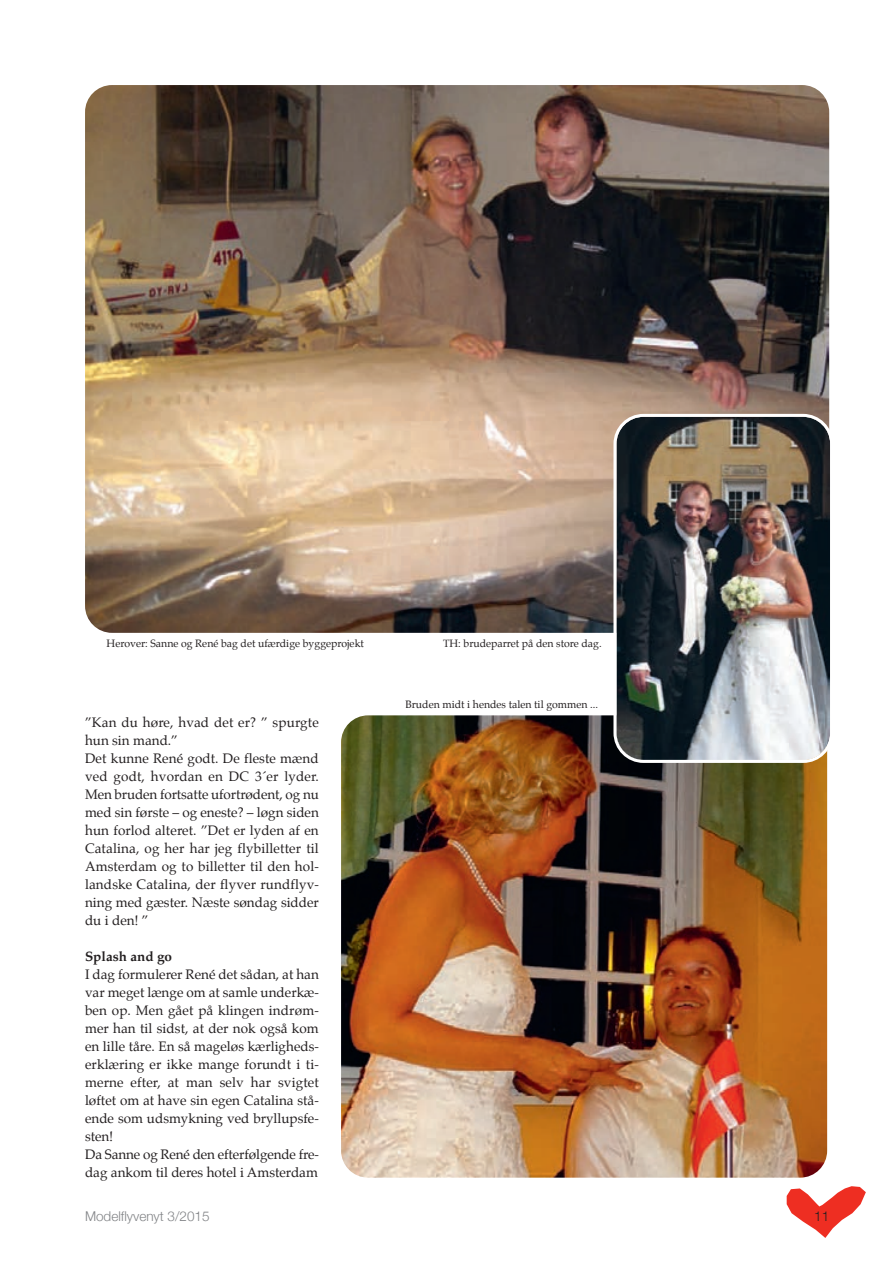
<style>
.page{position:relative;width:893px;height:1263px;background:#fff}
.page>*{position:absolute;margin:0;border:0;box-sizing:border-box;transform-origin:0 0}
.t1{font:13.5px/18px "Palatino";color:#231f20}
.t2{font:300 13.5px "Helvetica Neue";color:#808285}
.t3{font:700 13.5px "Palatino";color:#231f20}
.t4{font:300 13.5px "Helvetica Neue";color:#231f20}
.t5{font:10.5px "Palatino";color:#231f20}
</style>
<div class="page">
<svg style="left:787px;top:1186px;width:79px;height:52px"></svg>
<img style="left:85px;top:85px;width:744px;height:548px">
<img style="left:341px;top:715px;width:486px;height:463px">
<img style="left:613px;top:414px;width:217px;height:349px">
<p class="t5" style="left:107px;top:634px;width:259px">Herover: Sanne og rené bag det ufærdige byggeprojekt</p>
<p class="t5" style="left:443px;top:634px;width:160px">TH: brudeparret på den store dag.</p>
<p class="t1" style="left:85px;top:713px;width:235px">”Kan du høre, hvad det er? ” spurgte hun sin mand.”<br>det kunne rené godt. de fleste mænd ved godt, hvordan en dC 3´er lyder.<br>Men bruden fortsatte ufortrødent, og nu med sin første – og eneste? – løgn siden hun forlod alteret. ”det er lyden af en Catalina, og her har jeg flybilletter til Amsterdam og to billetter til den hol&shy;landske Catalina, der flyver rundflyv&shy;ning med gæster. Næste søndag sidder du i den! ”</p>
<p class="t3" style="left:85px;top:945px;width:88px">Splash and go</p>
<p class="t1" style="left:85px;top:965px;width:235px">i dag formulerer rené det sådan, at han var meget længe om at samle underkæ&shy;ben op. Men gået på klingen indrøm&shy;mer han til sidst, at der nok også kom en lille tåre. en så mageløs kærligheds&shy;erklæring er ikke mange forundt i ti&shy;merne efter, at man selv har svigtet løftet om at have sin egen Catalina stå&shy;ende som udsmykning ved bryllupsfe&shy;sten!<br>da Sanne og rené den efterfølgende fre&shy;dag ankom til deres hotel i Amsterdam</p>
<p class="t5" style="left:405px;top:695px;width:194px">Bruden midt i hendes talen til gommen ...</p>
<p class="t2" style="left:85px;top:1205px;width:126px">Modelflyvenyt 3/2015</p>
<p class="t4" style="left:814px;top:1205px;width:17px">11</p>
</div>
